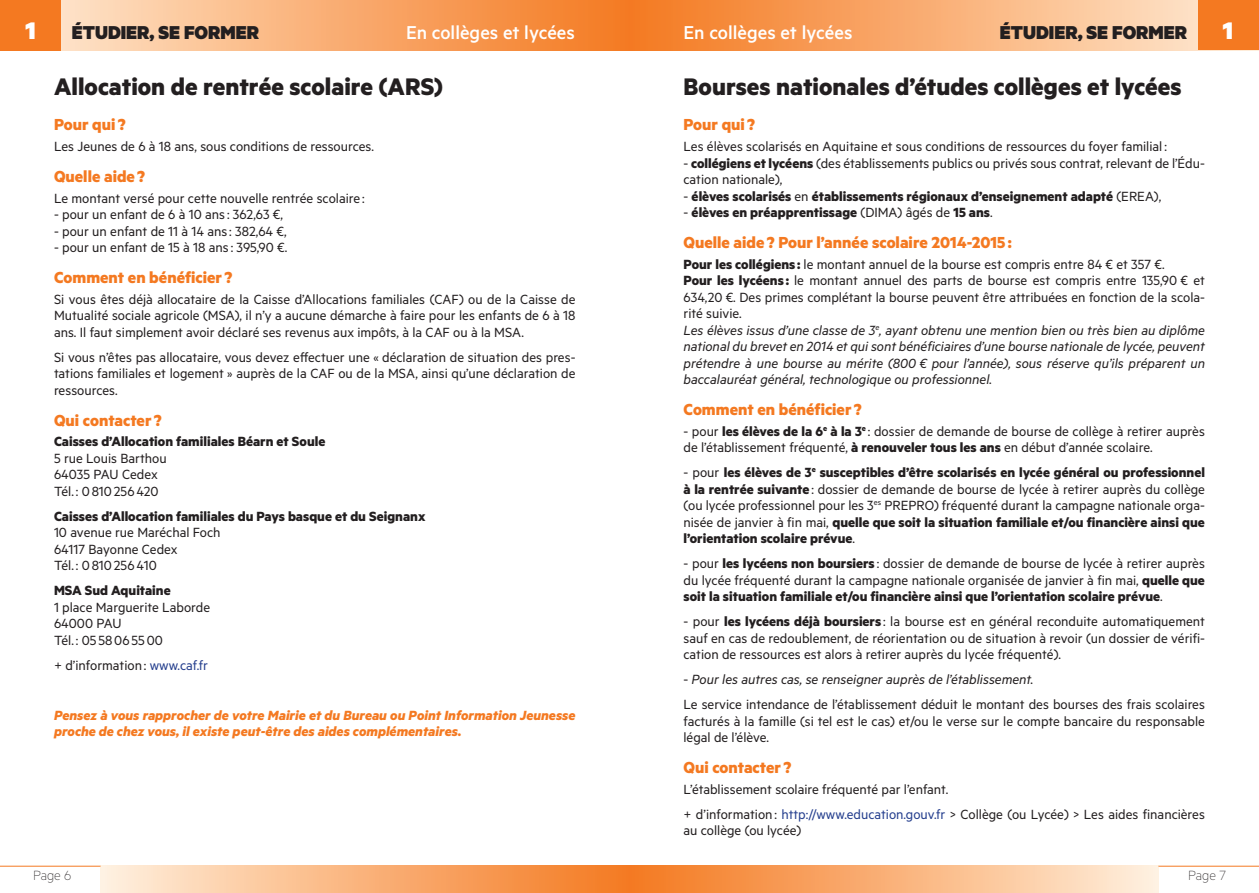
<style>
.page{position:relative;width:1259px;height:893px;background:#fff}
.page>*{position:absolute;margin:0;border:0;box-sizing:border-box;transform-origin:0 0}
.t1{font:700 27px "Metric";color:#231f20}
.t2{font:900 27px "Metric";color:#fff}
.t3{font:500 21px "Metric";color:#fff}
.t4{font:900 21px "Metric";color:#231f20}
.t5{font:700 18px "Metric";color:#f47921}
.t6{font:15px/16.5px "Metric";color:#231f20}
.t7{font:700 15px/16.5px "Metric";color:#231f20;text-align:justify}
.t8{font:italic 15px/16.5px "Metric";color:#231f20}
.t9{font:italic 700 15px/16.5px "Metric";color:#f47921}
.t10{font:100 15px "Metric";color:#231f20}
.s1{font-weight:700}
.s2{font-weight:400}
.s3{font-weight:700;font-style:normal}
.s4{font-style:normal}
.s5{font-style:italic}
.s6{color:#253f8e}
</style>
<div class="page">
<div style="left:0;top:0;width:630px;height:50px;background:linear-gradient(to right,#ffecd7,#f4781f)"></div>
<svg style="left:630px;top:0;width:567px;height:50px;background:#f8ab6f"></svg>
<div style="left:101px;top:866px;width:529px;height:27px;background:linear-gradient(to right,#ffefdc,#f4781d)"></div>
<div style="left:630px;top:866px;width:528px;height:27px;background:linear-gradient(to right,#f4771d,#ffefdc)"></div>
<hr style="left:0;top:866px;width:101px;height:1px;background:#f47921">
<hr style="left:1158px;top:866px;width:101px;height:1px;background:#f47921">
<div style="left:0;top:0;width:61px;height:50px;background:#f47921"></div>
<div style="left:1197px;top:0;width:62px;height:50px;background:#f47921"></div>
<h1 class="t2" style="left:26px;top:13px;width:12px">1</h1>
<h2 class="t4" style="left:72px;top:19px;width:189px">ÉTUDIER, SE FORMER</h2>
<h2 class="t4" style="left:1000px;top:19px;width:189px">ÉTUDIER, SE FORMER</h2>
<h1 class="t2" style="left:1223px;top:13px;width:12px">1</h1>
<h1 class="t1" style="left:683px;top:71px;width:500px">Bourses nationales d’études collèges et lycées</h1>
<p class="t5" style="left:683px;top:114px;width:73px">Pour qui ?</p>
<p class="t6" style="left:683px;top:138px;width:485px">Les élèves scolarisés en Aquitaine et sous conditions de ressources du foyer familial :</p>
<p class="t6" style="left:683px;top:154px;width:523px">- <span class="s1">collégiens et lycéens</span> (des établissements publics ou privés sous contrat, relevant de l’Édu&shy;cation nationale),</p>
<p class="t7" style="left:683px;top:187px;width:479px"><span class="s2">-</span> élèves scolarisés <span class="s2">en</span> établissements régionaux d’enseignement adapté <span class="s2">(EREA),</span></p>
<p class="t7" style="left:683px;top:204px;width:311px"><span class="s2">-</span> élèves en préapprentissage <span class="s2">(DIMA) âgés de</span> 15 ans<span class="s2">.</span></p>
<p class="t5" style="left:683px;top:231px;width:330px">Quelle aide ? Pour l’année scolaire 2014-2015 :</p>
<p class="t8" style="left:683px;top:255px;width:523px"><span class="s3">Pour les collégiens :</span> <span class="s4">le montant annuel de la bourse est compris entre 84 € et 357 €.<br></span><span class="s3">Pour les lycéens :</span> <span class="s4">le montant annuel des parts de bourse est compris entre 135,90 € et 634,20 €. Des primes complétant la bourse peuvent être attribuées en fonction de la scola&shy;rité suivie.<br></span>Les élèves issus d’une classe de 3<sup>e</sup>, ayant obtenu une mention bien ou très bien au diplôme national du brevet en 2014 et qui sont bénéficiaires d’une bourse nationale de lycée, peuvent prétendre à une bourse au mérite (800 € pour l’année), sous réserve qu’ils préparent un baccalauréat général, technologique ou professionnel.</p>
<p class="t5" style="left:683px;top:398px;width:180px">Comment en bénéficier ?</p>
<p class="t6" style="left:683px;top:422px;width:523px">- pour <span class="s1">les élèves de la 6</span><sup>e</sup> <span class="s1">à la 3</span><sup>e</sup> : dossier de demande de bourse de collège à retirer auprès de l’établissement fréquenté, <span class="s1">à renouveler tous les ans</span> en début d’année scolaire.</p>
<p class="t7" style="left:683px;top:464px;width:523px"><span class="s2">- pour</span> les élèves de 3<sup>e</sup> susceptibles d’être scolarisés en lycée général ou professionnel à la rentrée suivante <span class="s2">: dossier de demande de bourse de lycée à retirer auprès du collège (ou lycée professionnel pour les 3</span><sup>es</sup> <span class="s2">PREPRO) fréquenté durant la campagne nationale orga&shy;nisée de janvier à fin mai,</span> quelle que soit la situation familiale et/ou financière ainsi que l’orientation scolaire prévue<span class="s2">.</span></p>
<p class="t6" style="left:683px;top:555px;width:523px;text-align:justify">- pour <span class="s1">les lycéens non boursiers</span> : dossier de demande de bourse de lycée à retirer auprès du lycée fréquenté durant la campagne nationale organisée de janvier à fin mai, <span class="s1">quelle que soit la situation familiale et/ou financière ainsi que l’orientation scolaire prévue</span>.</p>
<p class="t6" style="left:683px;top:613px;width:523px;text-align:justify">- pour <span class="s1">les lycéens déjà boursiers</span> : la bourse est en général reconduite automatiquement sauf en cas de redoublement, de réorientation ou de situation à revoir (un dossier de vérifi&shy;cation de ressources est alors à retirer auprès du lycée fréquenté).</p>
<p class="t6" style="left:683px;top:667px;width:523px;line-height:25px">- <span class="s5">Pour les autres cas, se renseigner auprès de l’établissement.<br></span>Le service intendance de l’établissement déduit le montant des bourses des frais scolaires</p>
<p class="t6" style="left:683px;top:712px;width:523px">facturés à la famille (si tel est le cas) et/ou le verse sur le compte bancaire du responsable légal de l’élève.</p>
<p class="t5" style="left:683px;top:756px;width:109px">Qui contacter ?</p>
<p class="t6" style="left:683px;top:776px;width:523px;line-height:25px">L’établissement scolaire fréquenté par l’enfant.<br>+ d’information : <span class="s6">http://www.education.gouv.fr</span> &gt; Collège (ou Lycée) &gt; Les aides financières</p>
<p class="t6" style="left:683px;top:822px;width:119px">au collège (ou lycée)</p>
<h2 class="t3" style="left:406px;top:20px;width:170px">En collèges et lycées</h2>
<h2 class="t3" style="left:683px;top:20px;width:170px">En collèges et lycées</h2>
<h1 class="t1" style="left:54px;top:71px;width:391px">Allocation de rentrée scolaire (ARS)</h1>
<p class="t5" style="left:54px;top:114px;width:73px">Pour qui ?</p>
<p class="t6" style="left:54px;top:138px;width:321px">Les Jeunes de 6 à 18 ans, sous conditions de ressources.</p>
<p class="t5" style="left:54px;top:165px;width:93px">Quelle aide ?</p>
<p class="t6" style="left:54px;top:189px;width:312px">Le montant versé pour cette nouvelle rentrée scolaire :</p>
<p class="t6" style="left:54px;top:206px;width:230px">- pour un enfant de 6 à 10 ans: 362,63 €,</p>
<p class="t6" style="left:54px;top:222px;width:234px">- pour un enfant de 11 à 14 ans: 382,64 €,</p>
<p class="t6" style="left:54px;top:239px;width:235px">- pour un enfant de 15 à 18 ans: 395,90 €.</p>
<p class="t5" style="left:54px;top:266px;width:180px">Comment en bénéficier ?</p>
<p class="t6" style="left:54px;top:290px;width:523px;text-align:justify">Si vous êtes déjà allocataire de la Caisse d’Allocations familiales (CAF) ou de la Caisse de Mutualité sociale agricole (MSA), il n’y a aucune démarche à faire pour les enfants de 6 à 18 ans. Il faut simplement avoir déclaré ses revenus aux impôts, à la CAF ou à la MSA.</p>
<p class="t6" style="left:54px;top:348px;width:523px;text-align:justify">Si vous n’êtes pas allocataire, vous devez effectuer une « déclaration de situation des pres&shy;tations familiales et logement » auprès de la CAF ou de la MSA, ainsi qu’une déclaration de ressources.</p>
<p class="t5" style="left:54px;top:409px;width:109px">Qui contacter ?</p>
<p class="t7" style="left:54px;top:433px;width:273px">Caisses d’Allocation familiales Béarn et Soule</p>
<p class="t6" style="left:54px;top:449px;width:114px">5 rue Louis Barthou<br>64035 PAU Cedex<br>Tél. : 0810256420</p>
<p class="t7" style="left:54px;top:507px;width:373px">Caisses d’Allocation familiales du Pays basque et du Seignanx</p>
<p class="t6" style="left:54px;top:524px;width:168px">10 avenue rue Maréchal Foch<br>64117 Bayonne Cedex<br>Tél. : 0810256410</p>
<p class="t7" style="left:54px;top:582px;width:118px">MSA Sud Aquitaine</p>
<p class="t6" style="left:54px;top:598px;width:158px">1 place Marguerite Laborde<br>64000 PAU<br>Tél. : 05 5806 5500</p>
<p class="t6" style="left:54px;top:656px;width:156px">+ d’information : <span class="s6">www.caf.fr</span></p>
<p class="t9" style="left:54px;top:706px;width:523px">Pensez à vous rapprocher de votre Mairie et du Bureau ou Point Information Jeunesse proche de chez vous, il existe peut-être des aides complémentaires.</p>
<p class="t10" style="left:33px;top:867px;width:40px">Page 6</p>
<p class="t10" style="left:1188px;top:867px;width:39px">Page 7</p>
</div>
